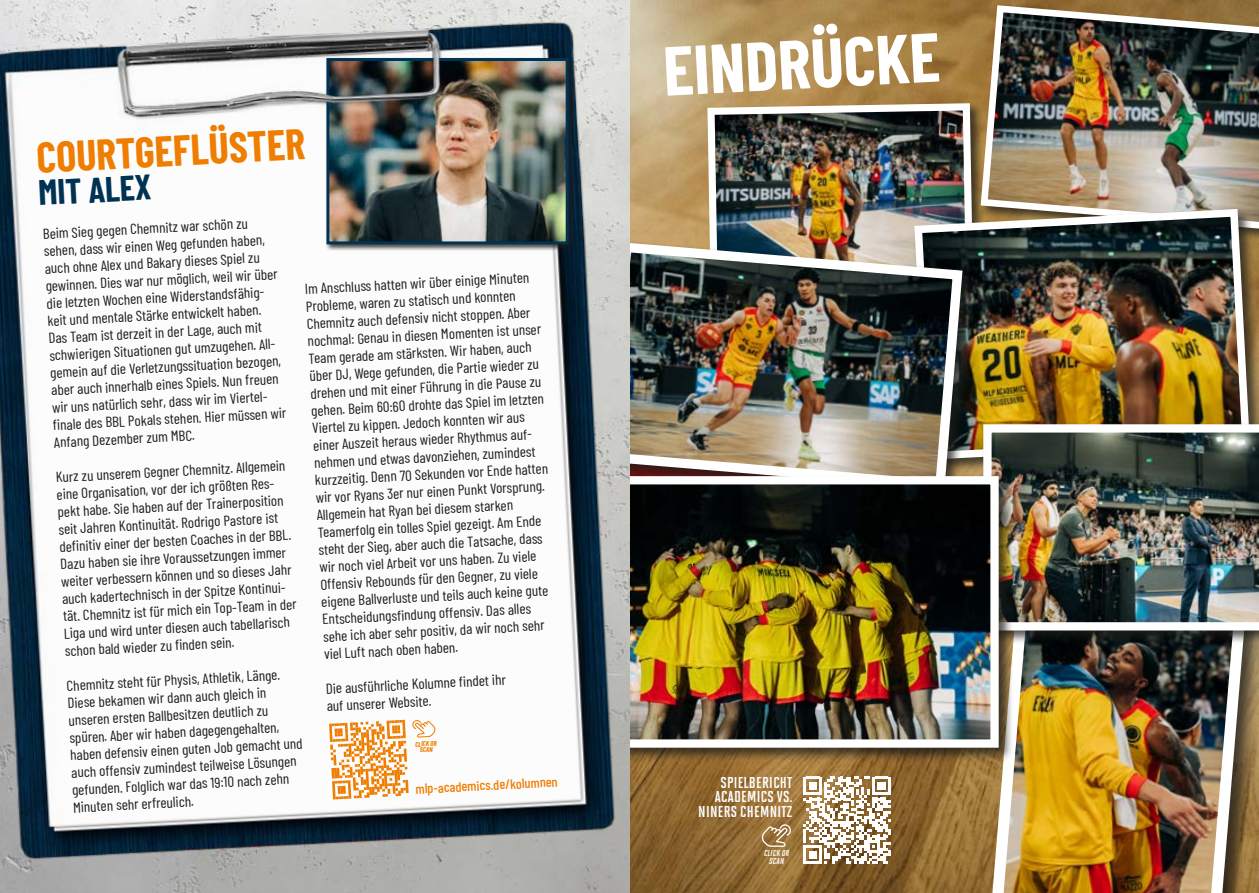
<style>
.page{position:relative;width:1259px;height:893px;background:#fff}
.page>*{position:absolute;margin:0;border:0;box-sizing:border-box;transform-origin:0 0}
.t1{font:700 69.3px "Barlow Condensed";color:#fff}
.t2{font:700 42.15px "Barlow Condensed";color:#ef7d00}
.t3{font:700 34.5px "Barlow Condensed";color:#003254}
.t4{font:700 15.75px/14.2px "Solano Gothic Pro MVB";letter-spacing:.02em;color:#fff;text-align:right}
.t5{font:14.55px/17.4px "Barlow Condensed";color:#1d1d1b}
.t6{font:500 13.5px "Barlow Condensed";color:#ef7d00}
.t7{font:italic 700 8.7px/7.6px "Solano Gothic Pro MVB";color:#fff;text-align:center}
.t8{font:italic 700 6.75px/6px "Barlow Condensed";color:#ef7d00;text-align:center}
</style>
<div class="page">
<img style="left:0;top:0;width:1259px;height:893px">
<img style="left:704px;top:100px;width:272px;height:137px">
<img style="left:985px;top:645px;width:268px;height:248px">
<img style="left:977px;top:2px;width:282px;height:205px">
<img style="left:910px;top:205px;width:343px;height:259px">
<div style="left:981px;top:422px;width:278px;height:223px;background:#1d1d1b;opacity:.75"></div>
<img style="left:983px;top:424px;width:276px;height:206px">
<div style="left:602px;top:240px;width:374px;height:264px;background:#1d1d1b;opacity:.75"></div>
<img style="left:692px;top:237px;width:275px;height:238px">
<svg style="left:803px;top:776px;width:87px;height:88px"></svg>
<svg style="left:762px;top:824px;width:29px;height:23px"></svg>
<div style="left:603px;top:475px;width:410px;height:288px;background:#1d1d1b;opacity:.75"></div>
<img style="left:692px;top:485px;width:297px;height:254px">
<div style="left:604px;top:476px;width:394px;height:272px;border:8px solid #fff"></div>
<img style="left:0;top:0;width:692px;height:886px">
<div style="left:325px;top:57px;width:250px;height:194px;background:#1d1d1b;opacity:.8"></div>
<img style="left:330px;top:62px;width:234px;height:178px">
<div style="left:326px;top:58px;width:242px;height:186px;border:3px solid #003254"></div>
<img style="left:176px;top:4px;width:368px;height:133px">
<svg style="left:329px;top:720px;width:106px;height:79px"></svg>
<h2 class="t2" style="left:35px;top:128px;width:270px;rotate:-3deg">COURTGEFLÜSTER</h2>
<h3 class="t3" style="left:37px;top:168px;width:114px;rotate:-3deg">MIT ALEX</h3>
<p class="t5" style="left:42px;top:224px;width:235px;rotate:-3deg">Beim Sieg gegen Chemnitz war schön zu sehen, dass wir einen Weg gefunden haben, auch ohne Alex und Bakary dieses Spiel zu gewinnen. Dies war nur möglich, weil wir über die letzten Wochen eine Widerstandsfähig&shy;keit und mentale Stärke entwickelt haben.<br>Das Team ist derzeit in der Lage, auch mit schwierigen Situationen gut umzugehen. All&shy;gemein auf die Verletzungssituation bezogen, aber auch innerhalb eines Spiels. Nun freuen wir uns natürlich sehr, dass wir im Viertel-<br>fi nale des BBL Pokals stehen. Hier müssen wir Anfang Dezember zum MBC.</p>
<p class="t5" style="left:55px;top:467px;width:235px;rotate:-3deg">Kurz zu unserem Gegner Chemnitz. Allgemein eine Organisation, vor der ich größten Res&shy;pekt habe. Sie haben auf der Trainerposition seit Jahren Kontinuität. Rodrigo Pastore ist defi nitiv einer der besten Coaches in der BBL.<br>Dazu haben sie ihre Voraussetzungen immer weiter verbessern können und so dieses Jahr auch kadertechnisch in der Spitze Kontinui&shy;tät. Chemnitz ist für mich ein Top-Team in der Liga und wird unter diesen auch tabellarisch schon bald wieder zu fi nden sein.</p>
<p class="t5" style="left:66px;top:676px;width:234px;rotate:-3deg">Chemnitz steht für Physis, Athletik, Länge.<br>Diese bekamen wir dann auch gleich in unseren ersten Ballbesitzen deutlich zu spüren. Aber wir haben dagegengehalten, haben defensiv einen guten Job gemacht und auch offensiv zumindest teilweise Lösungen gefunden. Folglich war das 19:10 nach zehn Minuten sehr erfreulich.</p>
<p class="t5" style="left:304px;top:279px;width:235px;rotate:-3deg">Im Anschluss hatten wir über einige Minuten Probleme, waren zu statisch und konnten Chemnitz auch defensiv nicht stoppen. Aber nochmal: Genau in diesen Momenten ist unser Team gerade am stärksten. Wir haben, auch über DJ, Wege gefunden, die Partie wieder zu drehen und mit einer Führung in die Pause zu gehen. Beim 60:60 drohte das Spiel im letzten Viertel zu kippen. Jedoch konnten wir aus einer Auszeit heraus wieder Rhythmus auf&shy;nehmen und etwas davonziehen, zumindest kurzzeitig. Denn 70 Sekunden vor Ende hatten wir vor Ryans 3er nur einen Punkt Vorsprung.<br>Allgemein hat Ryan bei diesem starken Teamerfolg ein tolles Spiel gezeigt. Am Ende steht der Sieg, aber auch die Tatsache, dass wir noch viel Arbeit vor uns haben. Zu viele Offensiv Rebounds für den Gegner, zu viele eigene Ballverluste und teils auch keine gute Entscheidungsfi ndung offensiv. Das alles sehe ich aber sehr positiv, da wir noch sehr viel Luft nach oben haben.</p>
<p class="t5" style="left:325px;top:679px;width:182px;rotate:-3deg">Die ausführliche Kolumne fi ndet ihr auf unserer Website.</p>
<p class="t8" style="left:415px;top:741px;width:23px;rotate:-3deg">CLICK OR<br>SCAN</p>
<p class="t6" style="left:415px;top:779px;width:144px;rotate:-3deg">mlp-academics.de/kolumnen</p>
<h1 class="t1" style="left:661px;top:22px;width:278px;rotate:-3deg">EINDRÜCKE</h1>
<p class="t4" style="left:698px;top:775px;width:96px">SPIELBERICHT<br>ACADEMICS VS.<br>NINERS CHEMNITZ</p>
<p class="t7" style="left:763px;top:849px;width:29px">CLICK OR<br>SCAN</p>
</div>
